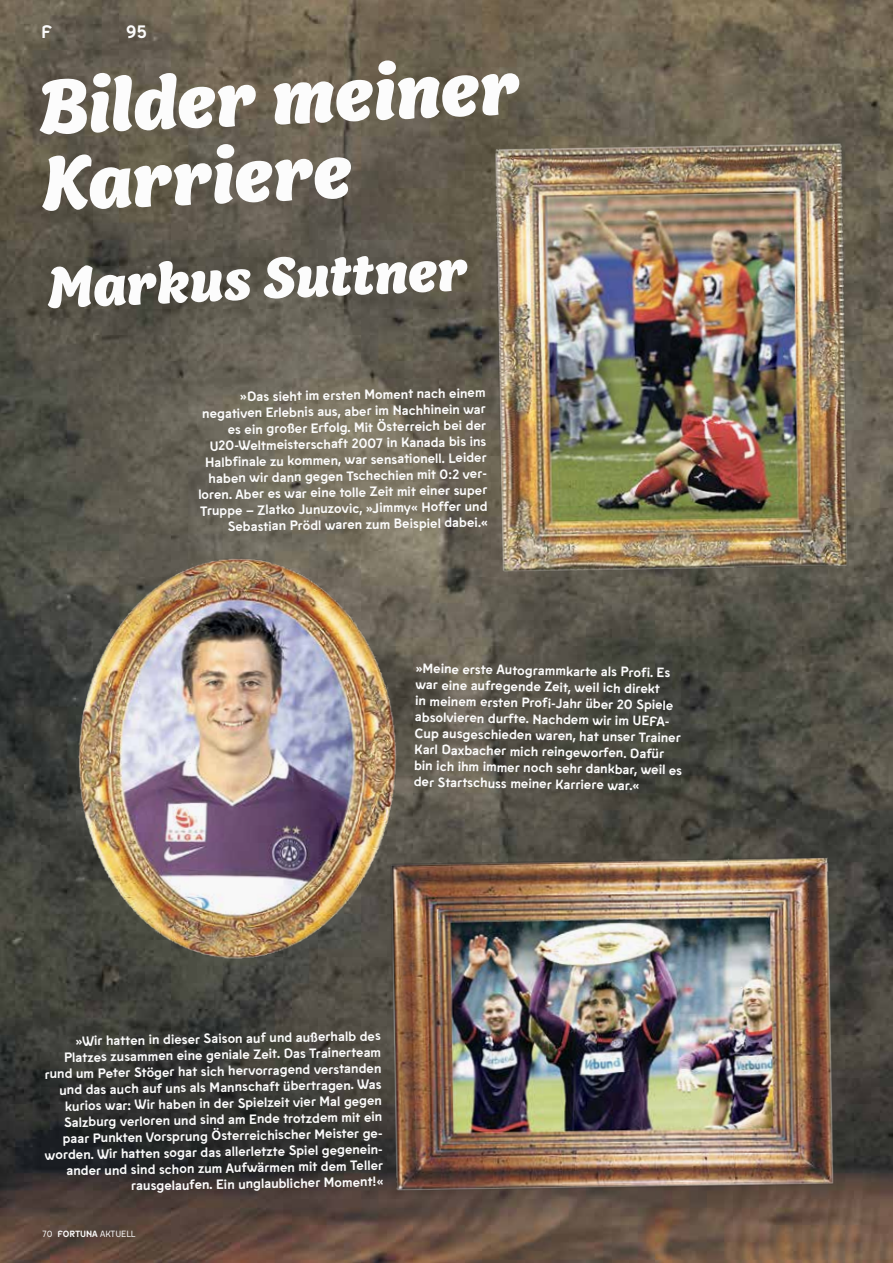
<style>
.page{position:relative;width:893px;height:1263px;background:#fff}
.page>*{position:absolute;margin:0;border:0;box-sizing:border-box;transform-origin:0 0}
.t1{font:italic 900 79.5px/76.9px "Capucine Basic";color:#fcfcfc}
.t2{font:italic 900 60px "Capucine Basic";color:#fcfcfc}
.t3{font:700 18px "Fortuna Sans";color:#fcfcfc}
.t4{font:700 13.5px/16.2px "Fortuna Sans";color:#fcfcfc;text-align:right}
.t5{font:9px "Fortuna Sans";color:#fcfcfc}
.s1{font-weight:700}
</style>
<div class="page">
<img style="left:0;top:0;width:893px;height:1263px">
<img style="left:385px;top:847px;width:456px;height:354px">
<img style="left:486px;top:139px;width:368px;height:436px">
<img style="left:67px;top:547px;width:338px;height:422px">
<h3 class="t3" style="left:41px;top:17px;width:12px">F</h3>
<h3 class="t3" style="left:126px;top:17px;width:22px">95</h3>
<h1 class="t1" style="left:38px;top:70px;width:482px;rotate:-2deg">Bilder meiner<br>Karriere</h1>
<h2 class="t2" style="left:45px;top:243px;width:422px;rotate:-3deg">Markus Suttner</h2>
<p class="t4" style="left:196px;top:388px;width:293px;rotate:-1deg">»Das sieht im ersten Moment nach einem negativen Erlebnis aus, aber im Nachhinein war es ein großer Erfolg. Mit Österreich bei der U20-Weltmeisterschaft 2007 in Kanada bis ins Halbfinale zu kommen, war sensationell. Leider haben wir dann gegen Tschechien mit 0:2 ver&shy;loren. Aber es war eine tolle Zeit mit einer super Truppe – Zlatko Junuzovic, »Jimmy« Hoffer und Sebastian Prödl waren zum Beispiel dabei.«</p>
<p class="t4" style="left:416px;top:659px;width:270px;text-align:left;rotate:1deg">»Meine erste Autogrammkarte als Profi. Es war eine aufregende Zeit, weil ich direkt<br>in meinem ersten Profi-Jahr über 20 Spiele absolvieren durfte. Nachdem wir im UEFA-Cup ausgeschieden waren, hat unser Trainer Karl Daxbacher mich reingeworfen. Dafür bin ich ihm immer noch sehr dankbar, weil es der Startschuss meiner Karriere war.«</p>
<p class="t4" style="left:43px;top:1032px;width:342px;rotate:-1deg">»Wir hatten in dieser Saison auf und außerhalb des Platzes zusammen eine geniale Zeit. Das Trainerteam rund um Peter Stöger hat sich hervorragend verstanden und das auch auf uns als Mannschaft übertragen. Was kurios war: Wir haben in der Spielzeit vier Mal gegen Salzburg verloren und sind am Ende trotzdem mit ein paar Punkten Vorsprung Österreichischer Meister ge&shy;worden. Wir hatten sogar das allerletzte Spiel gegenein&shy;ander und sind schon zum Aufwärmen mit dem Teller rausgelaufen. Ein unglaublicher Moment!«</p>
<p class="t5" style="left:43px;top:1227px;width:94px">70 <span class="s1">FORTUNA</span> AKTUELL</p>
</div>
